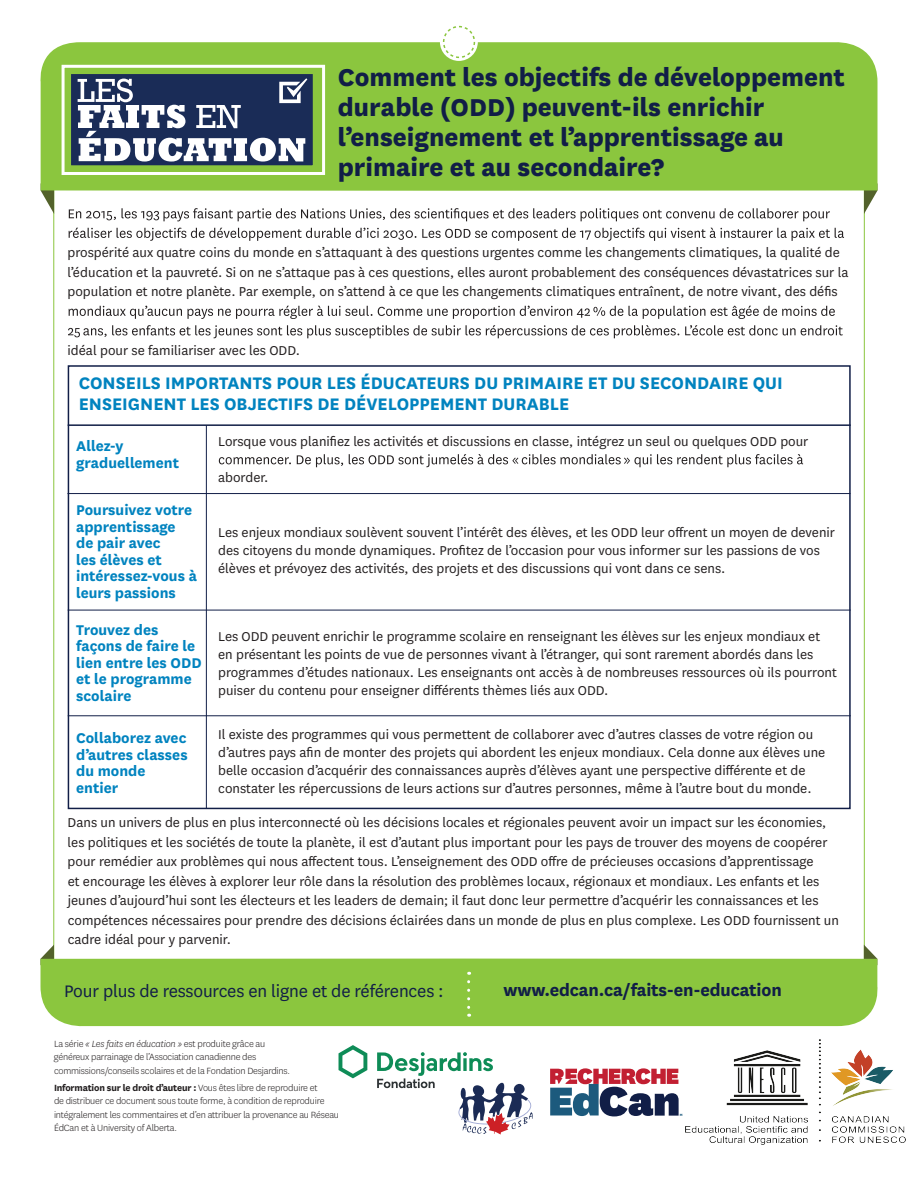
<style>
.page{position:relative;width:918px;height:1188px;background:#fff}
.page>*{position:absolute;margin:0;border:0;box-sizing:border-box;transform-origin:0 0}
.t1{font:800 28.5px/30px "National";color:#111e47}
.t2{font:700 19.5px/21px "National";color:#0083bf}
.t3{font:19.5px "National";letter-spacing:-.01em;color:#111e47}
.t4{font:700 19.5px "National";letter-spacing:-.01em;color:#111e47}
.t5{font:700 16.5px/16.5px "National";color:#0083bf}
.t6{font:15px/19.5px "National";color:#231f20}
.t7{font:300 10.5px/13.5px "National";letter-spacing:-.02em;color:#231f20}
.t8{font:800 3.75px "National";color:#1c5a7d}
.s1{font-style:italic}
.s2{font-weight:700}
</style>
<div class="page">
<hr style="left:53px;top:178px;width:1px;height:813px;background:#8bc63e">
<hr style="left:864px;top:184px;width:1px;height:813px;background:#8bc63e">
<svg style="left:41px;top:191px;width:13px;height:23px"></svg>
<svg style="left:864px;top:191px;width:13px;height:23px"></svg>
<div style="left:40px;top:42px;width:838px;height:149px;background:#8bc63e"></div>
<div style="left:440px;top:23px;width:38px;height:38px;background:#fff;border-radius:50%"></div>
<div style="left:443px;top:26px;width:32px;height:32px;border:2px dashed #8bc63e;border-radius:50%"></div>
<div style="left:69px;top:72px;width:246px;height:95px;background:#1a2c57"></div>
<div style="left:68px;top:70px;width:248px;height:99px;border:4px solid #8bc63e"></div>
<svg style="left:78px;top:78px;width:229px;height:84px"></svg>
<div style="left:62px;top:65px;width:263px;height:110px;border:3px solid #fff"></div>
<svg style="left:41px;top:945px;width:13px;height:13px"></svg>
<svg style="left:864px;top:945px;width:13px;height:13px"></svg>
<div style="left:40px;top:958px;width:838px;height:68px;background:#8bc63e"></div>
<svg style="left:467px;top:982px;width:3px;height:35px"></svg>
<svg style="left:339px;top:1045px;width:28px;height:33px"></svg>
<svg style="left:377px;top:1052px;width:156px;height:83px"></svg>
<svg style="left:69px;top:208px;width:761px;height:13px"></svg>
<svg style="left:69px;top:228px;width:775px;height:13px"></svg>
<svg style="left:69px;top:306px;width:766px;height:13px"></svg>
<svg style="left:68px;top:325px;width:775px;height:13px"></svg>
<svg style="left:550px;top:1068px;width:129px;height:48px"></svg>
<div style="left:68px;top:365px;width:783px;height:444px;border:2px solid #111e47"></div>
<svg style="left:219px;top:454px;width:584px;height:13px"></svg>
<hr style="left:68px;top:424px;width:783px;height:2px;background:#111e47">
<hr style="left:68px;top:493px;width:782px;height:1px;background:#111e47">
<hr style="left:68px;top:610px;width:783px;height:1px;background:#111e47">
<hr style="left:68px;top:715px;width:783px;height:1px;background:#111e47">
<hr style="left:206px;top:425px;width:1px;height:384px;background:#111e47">
<img style="left:685px;top:1039px;width:221px;height:106px">
<h1 class="t1" style="left:338px;top:60px;width:509px">Comment les objectifs de développement durable (ODD) peuvent-ils enrichir l’enseignement et l’apprentissage au primaire et au secondaire?</h1>
<p class="t6" style="left:68px;top:242px;width:783px">prospérité aux quatre coins du monde en s’attaquant à des questions urgentes comme les changements climatiques, la qualité de l’éducation et la pauvreté. Si on ne s’attaque pas à ces questions, elles auront probablement des conséquences dévastatrices sur la population et notre planète. Par exemple, on s’attend à ce que les changements climatiques entraînent, de notre vivant, des défis</p>
<p class="t6" style="left:68px;top:340px;width:234px">idéal pour se familiariser avec les ODD.</p>
<h2 class="t2" style="left:79px;top:371px;width:706px">CONSEILS IMPORTANTS POUR LES ÉDUCATEURS DU PRIMAIRE ET DU SECONDAIRE QUI<br>ENSEIGNENT LES OBJECTIFS DE DÉVELOPPEMENT DURABLE</h2>
<p class="t6" style="left:218px;top:431px;width:592px">Lorsque vous planifiez les activités et discussions en classe, intégrez un seul ou quelques ODD pour</p>
<p class="t6" style="left:218px;top:467px;width:52px">aborder.</p>
<p class="t5" style="left:76px;top:437px;width:104px">Allez-y graduellement</p>
<p class="t5" style="left:76px;top:501px;width:122px">Poursuivez votre apprentissage de pair avec<br>les élèves et intéressez-vous à leurs passions</p>
<p class="t5" style="left:76px;top:620px;width:127px">Trouvez des façons de faire le lien entre les ODD et le programme scolaire</p>
<p class="t5" style="left:76px;top:729px;width:113px">Collaborez avec d’autres classes du monde entier</p>
<p class="t6" style="left:218px;top:523px;width:618px;line-height:18px">Les enjeux mondiaux soulèvent souvent l’intérêt des élèves, et les ODD leur offrent un moyen de devenir des citoyens du monde dynamiques. Profitez de l’occasion pour vous informer sur les passions de vos élèves et prévoyez des activités, des projets et des discussions qui vont dans ce sens.</p>
<p class="t6" style="left:218px;top:627px;width:620px;line-height:18px">Les ODD peuvent enrichir le programme scolaire en renseignant les élèves sur les enjeux mondiaux et en présentant les points de vue de personnes vivant à l’étranger, qui sont rarement abordés dans les programmes d’études nationaux. Les enseignants ont accès à de nombreuses ressources où ils pourront puiser du contenu pour enseigner différents thèmes liés aux ODD.</p>
<p class="t6" style="left:218px;top:725px;width:609px;line-height:18px">Il existe des programmes qui vous permettent de collaborer avec d’autres classes de votre région ou d’autres pays afin de monter des projets qui abordent les enjeux mondiaux. Cela donne aux élèves une belle occasion d’acquérir des connaissances auprès d’élèves ayant une perspective différente et de constater les répercussions de leurs actions sur d’autres personnes, même à l’autre bout du monde.</p>
<p class="t6" style="left:68px;top:812px;width:773px">Dans un univers de plus en plus interconnecté où les décisions locales et régionales peuvent avoir un impact sur les économies, les politiques et les sociétés de toute la planète, il est d’autant plus important pour les pays de trouver des moyens de coopérer pour remédier aux problèmes qui nous affectent tous. L’enseignement des ODD offre de précieuses occasions d’apprentissage<br>et encourage les élèves à explorer leur rôle dans la résolution des problèmes locaux, régionaux et mondiaux. Les enfants et les jeunes d’aujourd’hui sont les électeurs et les leaders de demain; il faut donc leur permettre d’acquérir les connaissances et les compétences nécessaires pour prendre des décisions éclairées dans un monde de plus en plus complexe. Les ODD fournissent un cadre idéal pour y parvenir.</p>
<h2 class="t3" style="left:64px;top:978px;width:381px">Pour plus de ressources en ligne et de références :</h2>
<h2 class="t4" style="left:504px;top:977px;width:280px">www.edcan.ca/faits-en-education</h2>
<p class="t7" style="left:54px;top:1037px;width:238px">La série <span class="s1">« Les faits en éducation »</span> est produite grâce au généreux parrainage de l’Association canadienne des commissions/conseils scolaires et de la Fondation Desjardins.</p>
<p class="t7" style="left:54px;top:1081px;width:286px"><span class="s2">Information sur le droit d’auteur :</span> Vous êtes libre de reproduire et<br>de distribuer ce document sous toute forme, à condition de reproduire intégralement les commentaires et d’en attribuer la provenance au Réseau ÉdCan et à University of Alberta.</p>
<p class="t8" style="left:680px;top:1112px;width:4px">M</p>
</div>
